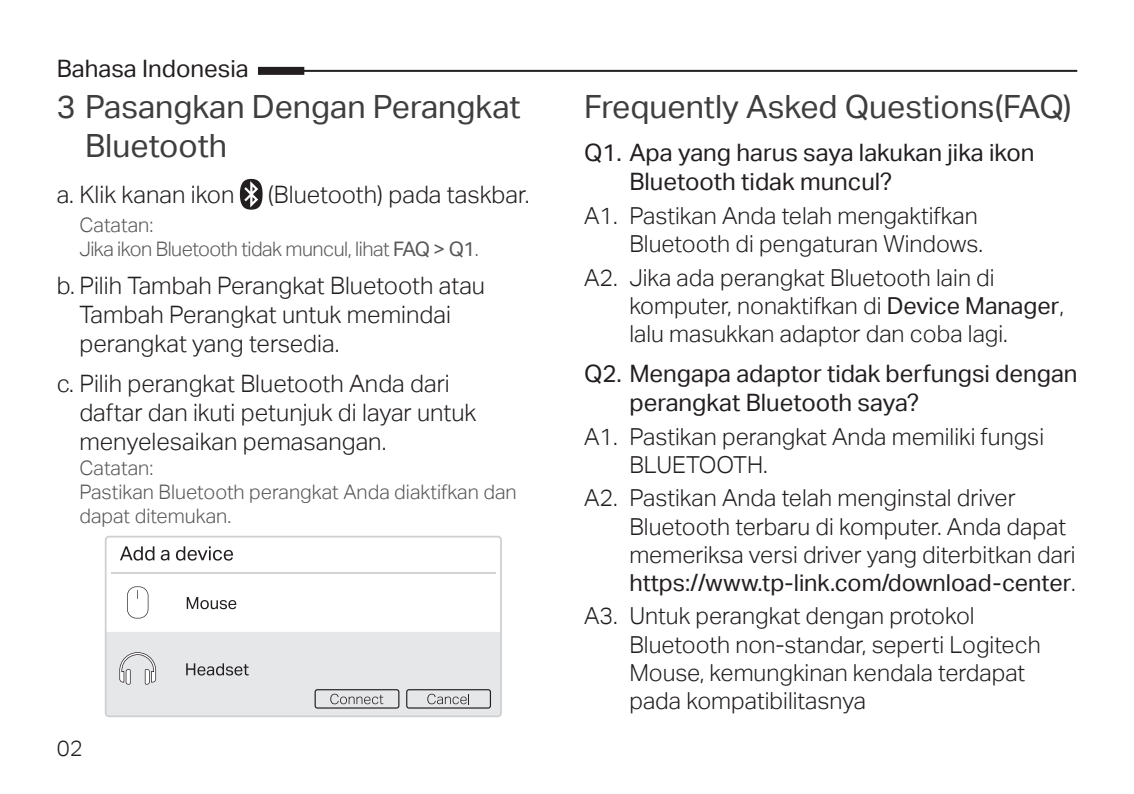
<style>
.page{position:relative;width:1134px;height:794px;background:#fff}
.page>*{position:absolute;margin:0;border:0;box-sizing:border-box;transform-origin:0 0}
.t1{font:32px/38.4px "TP Link Aktiv Regular";color:#3e3e3f}
.t2{font:24px/28.8px "TP Link Aktiv Light";color:#231f20}
.t3{font:24px/28.8px "TP Link Aktiv Regular";color:#231f20}
.t4{font:23.2px/28px "TP Link Aktiv Light";color:#231f20}
.t5{font:23.2px "TP Link Aktiv Regular";color:#231f20}
.t6{font:22px "TP Link Aktiv Light";color:#231f20}
.t7{font:20px/24px "TP Link Aktiv Light";color:#57585a}
.t8{font:20px/24px "TP Link Aktiv Light";letter-spacing:-.025em;color:#57585a}
.s1{font-family:"TP Link Aktiv Regular"}
.s2{font-family:"TP Link Aktiv Light"}
</style>
<div class="page">
<hr style="left:288px;top:70px;width:789px;height:2px;background:#231f20">
<div style="left:258px;top:67px;width:46px;height:8px;background:#231f20"></div>
<svg style="left:240px;top:179px;width:23px;height:31px"></svg>
<svg style="left:105px;top:536px;width:397px;height:181px"></svg>
<svg style="left:187px;top:597px;width:49px;height:12px"></svg>
<svg style="left:127px;top:586px;width:21px;height:32px"></svg>
<svg style="left:315px;top:689px;width:84px;height:19px;background:#c3c3c5"></svg>
<svg style="left:406px;top:689px;width:85px;height:19px;background:#c3c3c5"></svg>
<svg style="left:186px;top:663px;width:63px;height:12px"></svg>
<svg style="left:119px;top:652px;width:37px;height:32px"></svg>
<p class="t3" style="left:57px;top:55px;width:194px">Bahasa Indonesia</p>
<h1 class="t1" style="left:85px;top:88px;width:437px;text-indent:-28px">3 Pasangkan Dengan Perangkat<br>Bluetooth</h1>
<p class="t2" style="left:57px;top:180px;width:179px">a. Klik kanan ikon</p>
<p class="t2" style="left:268px;top:180px;width:263px">(Bluetooth) pada taskbar.</p>
<p class="t8" style="left:79px;top:213px;width:401px">Catatan:<br>Jika ikon Bluetooth tidak muncul, lihat <span class="s1">FAQ &gt; Q1</span>.</p>
<p class="t2" style="left:79px;top:272px;width:407px;text-indent:-23px">b. Pilih Tambah Perangkat Bluetooth atau<br>Tambah Perangkat untuk memindai perangkat yang tersedia.</p>
<p class="t2" style="left:79px;top:369px;width:399px;text-indent:-23px">c. Pilih perangkat Bluetooth Anda dari daftar dan ikuti petunjuk di layar untuk menyelesaikan pemasangan.</p>
<p class="t7" style="left:79px;top:456px;width:439px">Catatan:<br>Pastikan Bluetooth perangkat Anda diaktifkan dan dapat ditemukan.</p>
<p class="t6" style="left:57px;top:735px;width:28px">02</p>
<h1 class="t1" style="left:584px;top:88px;width:489px">Frequently Asked Questions(FAQ)</h1>
<p class="t3" style="left:629px;top:138px;width:407px;text-indent:-45px">Q1. Apa yang harus saya lakukan jika ikon<br>Bluetooth tidak muncul?</p>
<p class="t4" style="left:584px;top:202px;width:400px;text-align:right">A1. Pastikan Anda telah mengaktifkan<br>Bluetooth di pengaturan Windows.</p>
<p class="t4" style="left:629px;top:264px;width:436px;text-indent:-45px">A2. Jika ada perangkat Bluetooth lain di komputer, nonaktifkan di <span class="s1">Device Manager</span>, lalu masukkan adaptor dan coba lagi.</p>
<p class="t3" style="left:629px;top:359px;width:450px;text-indent:-45px">Q2. Mengapa adaptor tidak berfungsi dengan perangkat Bluetooth saya?</p>
<p class="t4" style="left:629px;top:422px;width:416px;text-indent:-45px">A1. Pastikan perangkat Anda memiliki fungsi<br>BLUETOOTH.</p>
<p class="t4" style="left:629px;top:484px;width:448px;text-indent:-45px">A2. Pastikan Anda telah menginstal driver<br>Bluetooth terbaru di komputer. Anda dapat memeriksa versi driver yang diterbitkan dari</p>
<p class="t5" style="left:629px;top:569px;width:448px">https://www.tp-link.com/download-center<span class="s2">.</span></p>
<p class="t4" style="left:629px;top:602px;width:413px;text-indent:-45px">A3. Untuk perangkat dengan protokol Bluetooth non-standar, seperti Logitech Mouse, kemungkinan kendala terdapat pada kompatibilitasnya</p>
</div>
